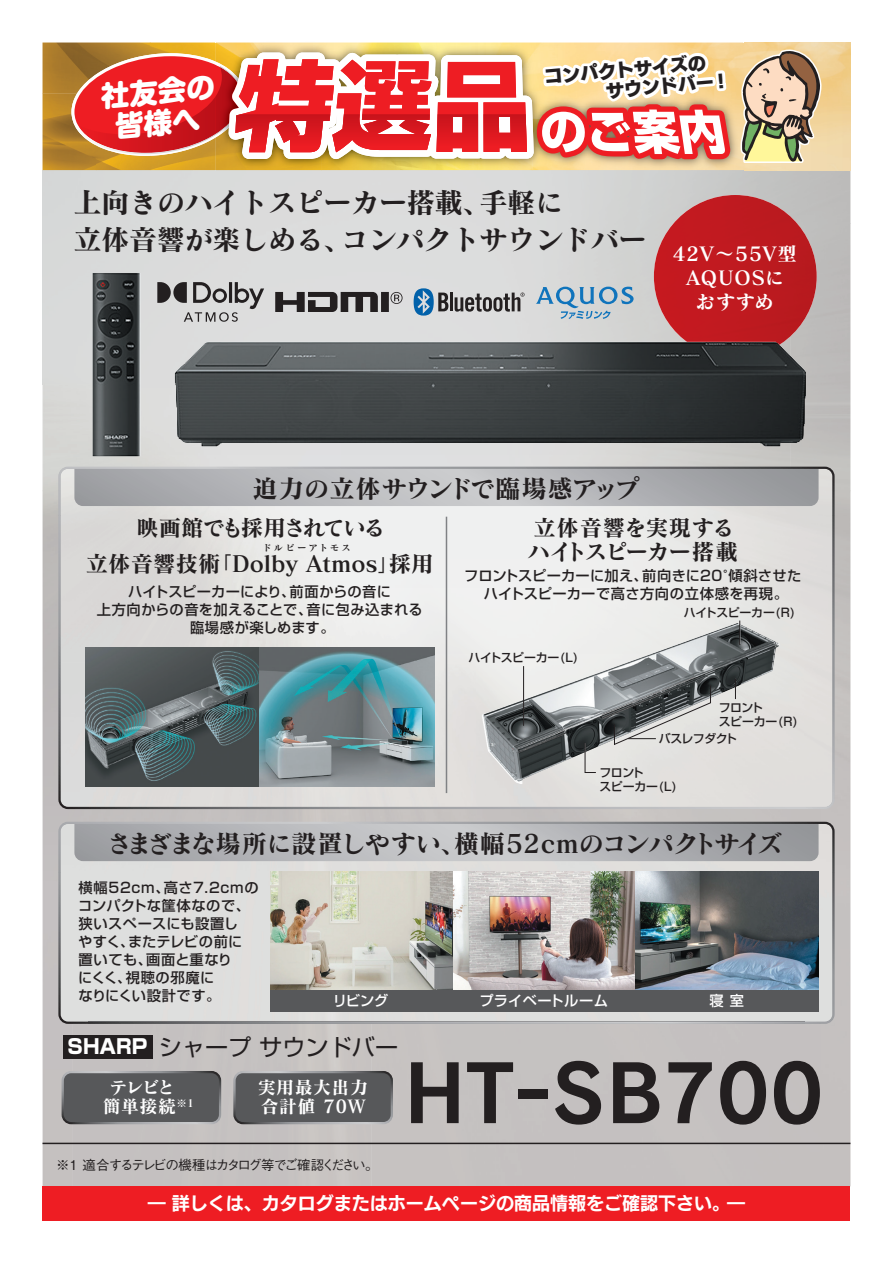
<style>
.page{position:relative;width:893px;height:1263px;background:#fff}
.page>*{position:absolute;margin:0;border:0;box-sizing:border-box;transform-origin:0 0}
.t1{font:78px "Rodin NTLG Pro B";color:#231f20}
.t2{font:28.5px/37.5px "Matisse Pro B";letter-spacing:-.025em;color:#231f20}
.t3{font:800 28.35px/31.5px "Shin M Go Pr 6";color:#fff;text-align:center}
.t4{font:25.5px "Matisse Pro B";letter-spacing:-.03em;color:#231f20}
.t5{font:23.1px "Shin Go Pro";color:#231f20}
.t6{font:22.5px/36px "Matisse Pro B";color:#231f20;text-align:center}
.t7{font:22.5px/24px "Matisse Pro B";letter-spacing:-.03em;color:#231f20}
.t8{font:19.5px/24px "Matisse Pro B";letter-spacing:.05em;color:#fff;text-align:center}
.t9{font:18px "New Rodin Pro B";color:#fff}
.t10{font:18px/19.5px "New Rodin Pro EB";color:#231f20}
.t11{font:18px/19.5px "Matisse Pro B";letter-spacing:.025em;color:#fff}
.t12{font:18px/19.5px "Matisse Pro B";letter-spacing:-.03em;color:#fff}
.t13{font:500 14.25px/18px "Shin Go Pro";letter-spacing:.02em;color:#231f20;text-align:center}
.t14{font:500 14.25px "Shin Go Pro";letter-spacing:.01em;color:#fff}
.t15{font:500 13.5px "Gothic BBB Pro";letter-spacing:-.165em;color:#231f20}
.t16{font:500 11.85px/13.8px "Shin Go Pro";letter-spacing:-.03em;color:#231f20}
.t17{font:9px "Matisse Pro B";letter-spacing:.28em;color:#231f20}
.s1{font-weight:800;font-size:20.1px;color:#fff}
</style>
<div class="page">
<div style="left:43px;top:170px;width:298px;height:321px;background:#d9dada"></div>
<img style="left:43px;top:491px;width:29px;height:695px">
<div style="left:72px;top:1024px;width:749px;height:162px;background:#c4c1c0"></div>
<hr style="left:43px;top:1143px;width:807px;height:1px;background:#231f20">
<div style="left:63px;top:1036px;width:89px;height:23px;background:#231f20"></div>
<img style="left:89px;top:516px;width:715px;height:290px">
<img style="left:59px;top:467px;width:775px;height:49px">
<div style="left:59px;top:515px;width:30px;height:294px;background:#dad9d8"></div>
<div style="left:804px;top:515px;width:30px;height:294px;background:#e0dddb"></div>
<svg style="left:74px;top:470px;width:745px;height:36px;background:#b1b2b5"></svg>
<div style="left:63px;top:1072px;width:157px;height:51px;background:#57585a;border-radius:9px"></div>
<div style="left:62px;top:1071px;width:159px;height:53px;border:2px solid #fff;border-radius:9px"></div>
<div style="left:234px;top:1072px;width:158px;height:51px;background:#57585a;border-radius:9px"></div>
<div style="left:233px;top:1071px;width:160px;height:53px;border:2px solid #fff;border-radius:9px"></div>
<img style="left:85px;top:647px;width:349px;height:140px">
<hr style="left:446px;top:517px;width:1px;height:276px;background:#808285">
<img style="left:481px;top:623px;width:298px;height:161px">
<hr style="left:523px;top:666px;width:1px;height:60px;background:#231f20">
<svg style="left:584px;top:742px;width:13px;height:31px"></svg>
<svg style="left:735px;top:678px;width:1px;height:21px"></svg>
<svg style="left:739px;top:620px;width:1px;height:25px"></svg>
<svg style="left:614px;top:685px;width:97px;height:60px;background:#929494"></svg>
<div style="left:654px;top:195px;width:163px;height:163px;background:#bf1a20;border-radius:81px"></div>
<img style="left:93px;top:273px;width:713px;height:183px">
<div style="left:58px;top:467px;width:777px;height:342px;border:2px solid #fff;border-radius:9px"></div>
<div style="left:59px;top:822px;width:775px;height:51px;background:#dfdedc"></div>
<div style="left:59px;top:872px;width:30px;height:151px;background:#dedfde"></div>
<div style="left:804px;top:872px;width:30px;height:151px;background:#dedfde"></div>
<svg style="left:74px;top:825px;width:745px;height:36px;background:#b1b2b5"></svg>
<div style="left:58px;top:822px;width:777px;height:202px;border:2px solid #fff;border-radius:9px"></div>
<img style="left:270px;top:872px;width:549px;height:119px">
<div style="left:636px;top:991px;width:183px;height:21px;background:#57585a"></div>
<div style="left:453px;top:991px;width:183px;height:21px;background:#57585a"></div>
<div style="left:270px;top:991px;width:183px;height:21px;background:#57585a"></div>
<img style="left:43px;top:43px;width:28px;height:50px">
<img style="left:43px;top:93px;width:28px;height:77px">
<svg style="left:71px;top:42px;width:753px;height:159px"></svg>
<div style="left:43px;top:1186px;width:807px;height:34px;background:#ee1d23"></div>
<h3 class="t3" style="left:99px;top:79px;width:116px;rotate:-5deg">社友会の皆様へ</h3>
<p class="t10" style="left:543px;top:66px;width:180px;rotate:-5deg">コンパクトサイズの　　　 サウンドバー !</p>
<h2 class="t2" style="left:73px;top:182px;width:575px">上向きのハイトスピーカー搭載、手軽に<br>立体音響が楽しめる、コンパクトサウンドバー</h2>
<h3 class="t8" style="left:673px;top:241px;width:126px">42V～55V型<br>AQUOSに<br>おすすめ</h3>
<h3 class="t4" style="left:252px;top:472px;width:389px">迫力の立体サウンドで臨場感アップ</h3>
<h3 class="t6" style="left:86px;top:509px;width:350px">映画館でも採用されている<br>立体音響技術「Dolby Atmos」採用</h3>
<h3 class="t7" style="left:527px;top:515px;width:212px">立体音響を実現するハイトスピーカー搭載</h3>
<p class="t13" style="left:464px;top:564px;width:339px">フロントスピーカーに加え、前向きに20°傾斜させた</p>
<p class="t17" style="left:263px;top:542px;width:89px">ドルビーアトモス</p>
<p class="t13" style="left:128px;top:580px;width:264px">ハイトスピーカーにより、前面からの音に</p>
<p class="t13" style="left:484px;top:582px;width:306px">ハイトスピーカーで高さ方向の立体感を再現。</p>
<p class="t13" style="left:97px;top:598px;width:327px">上方向からの音を加えることで、音に包み込まれる臨場感が楽しめます。</p>
<p class="t16" style="left:468px;top:649px;width:112px">ハイトスピーカー(L)</p>
<p class="t16" style="left:684px;top:604px;width:113px">ハイトスピーカー(R)</p>
<p class="t16" style="left:719px;top:699px;width:81px">フロント<br>スピーカー(R)</p>
<p class="t16" style="left:659px;top:730px;width:80px">バスレフダクト</p>
<p class="t16" style="left:599px;top:764px;width:79px">フロント<br>スピーカー(L)</p>
<h3 class="t4" style="left:107px;top:827px;width:678px">さまざまな場所に設置しやすい、横幅52cmのコンパクトサイズ</h3>
<p class="t13" style="left:78px;top:877px;width:182px;text-align:left">横幅52cm、高さ7.2cmのコンパクトな筐体なので、狭いスペースにも設置し<br>やすく、またテレビの前に置いても、画面と重なり<br>にくく、視聴の邪魔に<br>なりにくい設計です。</p>
<p class="t14" style="left:333px;top:989px;width:57px">リビング</p>
<p class="t14" style="left:480px;top:989px;width:130px">プライベートルーム</p>
<p class="t14" style="left:709px;top:989px;width:36px">寝 室</p>
<h3 class="t5" style="left:68px;top:1028px;width:332px"><span class="s1">SHARP</span> シャープ サウンドバー</h3>
<p class="t12" style="left:103px;top:1077px;width:93px;text-indent:7px">テレビと簡単接続<sup>※1</sup></p>
<p class="t11" style="left:258px;top:1077px;width:112px">実用最大出力合計値 70W</p>
<p class="t15" style="left:56px;top:1154px;width:324px">※1 適合するテレビの機種はカタログ等でご確認ください。</p>
<h1 class="t1" style="left:404px;top:1041px;width:421px">HT-SB700</h1>
<p class="t9" style="left:148px;top:1187px;width:599px">― 詳しくは、カタログまたはホームページの商品情報をご確認下さい。―</p>
</div>
